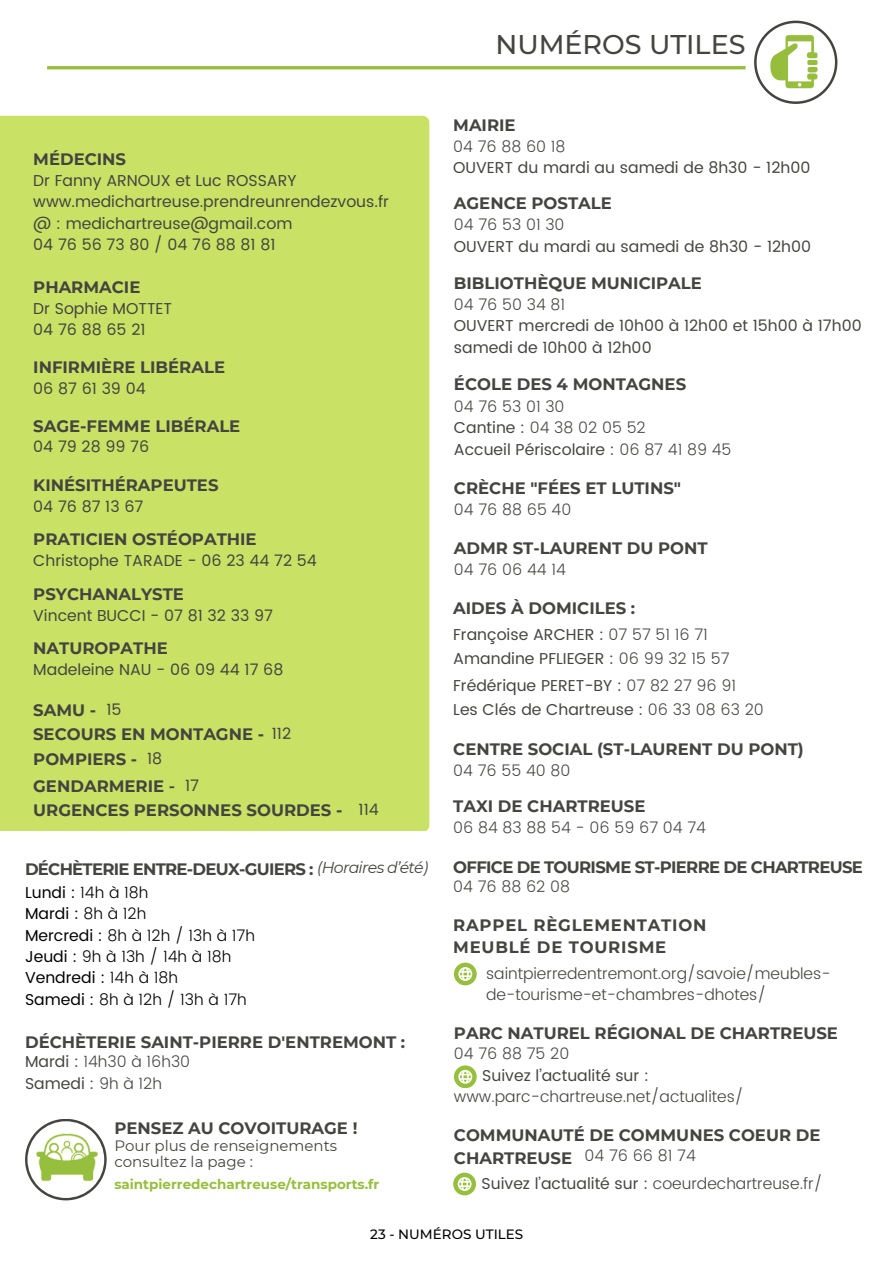
<style>
.page{position:relative;width:894px;height:1264px;background:#fff}
.page>*{position:absolute;margin:0;border:0;box-sizing:border-box;transform-origin:0 0}
.t1{font:500 27px "Montserrat";color:#444440}
.t2{font:700 16.5px/22.5px "Montserrat";color:#444440}
.t3{font:700 16.5px "Montserrat";letter-spacing:-.04em;color:#444440}
.t4{font:700 16.5px/22.5px "Montserrat";letter-spacing:.05em;color:#444440}
.t5{font:700 16.5px "Montserrat";letter-spacing:-.045em;color:#444440}
.t6{font:15.75px/21.3px "Poppins";color:#444440}
.t7{font:300 15.75px/21.3px "Poppins";color:#444440}
.t8{font:300 15.75px/21.3px "Poppins";color:#000}
.t9{font:italic 15.75px "Montserrat";letter-spacing:-.045em;color:#444440}
.t10{font:15px/16.8px "Montserrat";color:#444440}
.t11{font:700 13.5px "Montserrat";color:#96bf3d}
.t12{font:500 13.5px "Montserrat";color:#000}
.s1{font-weight:600}
.s2{font-weight:400}
.s3{font-weight:300}
</style>
<div class="page">
<svg style="left:25px;top:1119px;width:82px;height:81px"></svg>
<img style="left:30px;top:1123px;width:72px;height:72px">
<div style="left:0;top:116px;width:429px;height:715px;background:#c9e265"></div>
<svg style="left:453px;top:1172px;width:22px;height:23px"></svg>
<svg style="left:454px;top:1065px;width:22px;height:22px"></svg>
<svg style="left:454px;top:962px;width:22px;height:23px"></svg>
<hr style="left:47px;top:66px;width:698px;height:3px;background:#96bf3d">
<svg style="left:754px;top:21px;width:83px;height:83px"></svg>
<img style="left:766px;top:31px;width:58px;height:62px">
<h2 class="t1" style="left:495px;top:28px;width:251px">NUMÉROS UTILES</h2>
<h3 class="t2" style="left:33px;top:148px;width:94px">MÉDECINS</h3>
<h3 class="t6" style="left:33px;top:170px;width:357px">Dr Fanny ARNOUX et Luc ROSSARY www.medichartreuse.prendreunrendezvous.fr @ : medichartreuse@gmail.com<br>04 76 56 73 80 / 04 76 88 81 81</h3>
<h2 class="t2" style="left:33px;top:276px;width:109px">PHARMACIE</h2>
<h3 class="t6" style="left:33px;top:297px;width:140px">Dr Sophie MOTTET<br>04 76 88 65 21</h3>
<h3 class="t2" style="left:33px;top:356px;width:193px">INFIRMIÈRE LIBÉRALE</h3>
<h2 class="t6" style="left:33px;top:378px;width:114px">06 87 61 39 04</h2>
<p class="t2" style="left:33px;top:414px;width:208px">SAGE-FEMME LIBÉRALE</p>
<h2 class="t6" style="left:33px;top:436px;width:117px">04 79 28 99 76</h2>
<h3 class="t2" style="left:33px;top:474px;width:187px">KINÉSITHÉRAPEUTES</h3>
<h2 class="t6" style="left:33px;top:496px;width:111px">04 76 87 13 67</h2>
<p class="t2" style="left:33px;top:528px;width:225px">PRATICIEN OSTÉOPATHIE</p>
<h2 class="t6" style="left:33px;top:550px;width:285px">Christophe TARADE - 06 23 44 72 54</h2>
<h2 class="t2" style="left:33px;top:582px;width:152px">PSYCHANALYSTE</h2>
<h3 class="t6" style="left:33px;top:604px;width:241px">Vincent BUCCI - 07 81 32 33 97</h3>
<p class="t2" style="left:33px;top:636px;width:136px">NATUROPATHE</p>
<h2 class="t6" style="left:33px;top:658px;width:251px">Madeleine NAU - 06 09 44 17 68</h2>
<h2 class="t2" style="left:33px;top:699px;width:64px">SAMU -</h2>
<h3 class="t2" style="left:33px;top:748px;width:105px">POMPIERS -</h3>
<h2 class="t2" style="left:33px;top:775px;width:143px">GENDARMERIE <span class="s1">-</span></h2>
<h3 class="t2" style="left:33px;top:798px;width:310px">URGENCES PERSONNES SOURDES -</h3>
<p class="t6" style="left:106px;top:698px;width:17px">15</p>
<h2 class="t6" style="left:272px;top:722px;width:21px">112</h2>
<h3 class="t2" style="left:33px;top:723px;width:232px">SECOURS EN MONTAGNE -</h3>
<h3 class="t6" style="left:147px;top:748px;width:17px">18</h3>
<h2 class="t6" style="left:185px;top:775px;width:15px">17</h2>
<h3 class="t6" style="left:358px;top:798px;width:22px">114</h3>
<h2 class="t5" style="left:25px;top:859px;width:290px">DÉCHÈTERIE ENTRE-DEUX-GUIERS :</h2>
<h3 class="t9" style="left:317px;top:857px;width:112px">(Horaires d’été)</h3>
<h3 class="t8" style="left:25px;top:881px;width:231px"><span class="s2">Lundi :</span> 14h à 18h<br><span class="s2">Mardi :</span> 8h à 12h<br><span class="s2">Mercredi :</span> 8h à 12h / 13h à 17h<br><span class="s2">Jeudi :</span> 9h à 13h / 14h à 18h<br><span class="s2">Vendredi :</span> 14h à 18h<br><span class="s2">Samedi :</span> 8h à 12h / 13h à 17h</h3>
<h3 class="t2" style="left:25px;top:1030px;width:381px">DÉCHÈTERIE SAINT-PIERRE D'ENTREMONT :</h3>
<h2 class="t7" style="left:25px;top:1051px;width:167px"><span class="s2">Mardi :</span> 14h30 à 16h30<br><span class="s2">Samedi :</span> 9h à 12h</h2>
<h3 class="t2" style="left:114px;top:1116px;width:244px">PENSEZ AU COVOITURAGE !</h3>
<h3 class="t10" style="left:114px;top:1136px;width:224px">Pour plus de renseignements consultez la page :</h3>
<h2 class="t11" style="left:114px;top:1176px;width:266px">saintpierredechartreuse/transports.fr</h2>
<h3 class="t2" style="left:453px;top:114px;width:64px">MAIRIE</h3>
<h3 class="t6" style="left:453px;top:136px;width:358px"><span class="s3">04 76 88 60 18<br></span>OUVERT du mardi au samedi de 8h30 - 12h00</h3>
<h3 class="t2" style="left:454px;top:192px;width:159px">AGENCE POSTALE</h3>
<h2 class="t6" style="left:454px;top:214px;width:358px"><span class="s3">04 76 53 01 30<br></span>OUVERT du mardi au samedi de 8h30 - 12h00</h2>
<h3 class="t2" style="left:454px;top:272px;width:249px">BIBLIOTHÈQUE MUNICIPALE</h3>
<h2 class="t6" style="left:454px;top:294px;width:409px"><span class="s3">04 76 50 34 81<br></span>OUVERT mercredi de 10h00 à 12h00 et 15h00 à 17h00 samedi de 10h00 à 12h00</h2>
<h2 class="t2" style="left:454px;top:373px;width:234px">ÉCOLE DES 4 MONTAGNES</h2>
<h2 class="t7" style="left:454px;top:395px;width:279px">04 76 53 01 30<br><span class="s2">Cantine :</span> 04 38 02 05 52<br><span class="s2">Accueil Périscolaire :</span> 06 87 41 89 45</h2>
<h3 class="t2" style="left:454px;top:477px;width:228px">CRÈCHE "FÉES ET LUTINS"</h3>
<h2 class="t7" style="left:454px;top:499px;width:119px">04 76 88 65 40</h2>
<h2 class="t2" style="left:454px;top:536px;width:255px">ADMR ST-LAURENT DU PONT</h2>
<h3 class="t7" style="left:454px;top:558px;width:113px">04 76 06 44 14</h3>
<h3 class="t2" style="left:453px;top:597px;width:183px">AIDES À DOMICILES :</h3>
<h2 class="t6" style="left:453px;top:624px;width:256px">Françoise ARCHER : <span class="s3">07 57 51 16 71</span></h2>
<h3 class="t6" style="left:453px;top:648px;width:278px">Amandine PFLIEGER : <span class="s3">06 99 32 15 57</span></h3>
<h2 class="t6" style="left:453px;top:675px;width:284px">Frédérique PERET-BY : <span class="s3">07 82 27 96 91</span></h2>
<p class="t6" style="left:453px;top:699px;width:312px">Les Clés de Chartreuse : <span class="s3">06 33 08 63 20</span></p>
<h2 class="t2" style="left:453px;top:737px;width:352px">CENTRE SOCIAL (ST-LAURENT DU PONT)</h2>
<h3 class="t7" style="left:453px;top:759px;width:119px">04 76 55 40 80</h3>
<h3 class="t2" style="left:453px;top:794px;width:194px">TAXI DE CHARTREUSE</h3>
<h2 class="t7" style="left:453px;top:816px;width:254px">06 84 83 88 54 - 06 59 67 04 74</h2>
<h2 class="t3" style="left:453px;top:856px;width:411px">OFFICE DE TOURISME ST-PIERRE DE CHARTREUSE</h2>
<h3 class="t7" style="left:453px;top:876px;width:118px">04 76 88 62 08</h3>
<p class="t4" style="left:453px;top:913px;width:255px">RAPPEL RÈGLEMENTATION<br>MEUBLÉ DE TOURISME</p>
<p class="t7" style="left:486px;top:962px;width:346px">saintpierredentremont.org/savoie/meubles&shy;de-tourisme-et-chambres-dhotes/</p>
<h3 class="t2" style="left:454px;top:1021px;width:385px">PARC NATUREL RÉGIONAL DE CHARTREUSE</h3>
<h3 class="t7" style="left:454px;top:1043px;width:117px">04 76 88 75 20</h3>
<h3 class="t6" style="left:482px;top:1064px;width:168px">Suivez l’actualité sur :</h3>
<h3 class="t7" style="left:454px;top:1086px;width:291px">www.parc-chartreuse.net/actualites/</h3>
<h2 class="t2" style="left:454px;top:1124px;width:368px">COMMUNAUTÉ DE COMMUNES COEUR DE<br>CHARTREUSE</h2>
<h3 class="t7" style="left:584px;top:1144px;width:113px">04 76 66 81 74</h3>
<p class="t6" style="left:481px;top:1172px;width:342px">Suivez l’actualité sur : <span class="s3">coeurdechartreuse.fr/</span></p>
<h2 class="t12" style="left:370px;top:1225px;width:154px">23 - NUMÉROS UTILES</h2>
</div>
